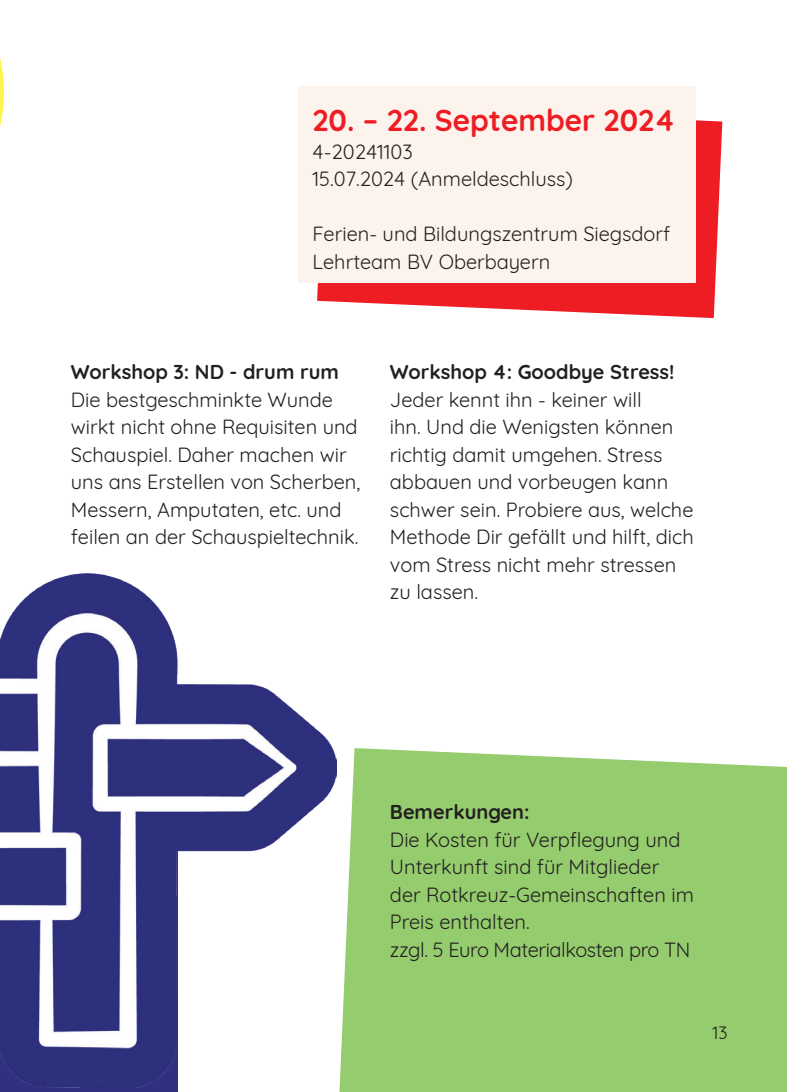
<style>
.page{position:relative;width:787px;height:1092px;background:#fff}
.page>*{position:absolute;margin:0;border:0;box-sizing:border-box;transform-origin:0 0}
.t1{font:700 30px "Quicksand";color:#ee1d23}
.t2{font:20px/27.5px "Quicksand";color:#231f20}
.t3{font:700 20px "Quicksand";color:#231f20}
.t4{font:17.5px "Quicksand";color:#231f20}
</style>
<div class="page">
<svg style="left:0;top:57px;width:4px;height:70px"></svg>
<div style="left:339px;top:748px;width:448px;height:343px;background:#94cc6e"></div>
<img style="left:0;top:573px;width:336px;height:514px">
<svg style="left:317px;top:104px;width:405px;height:214px;fill:#ee1d23"></svg>
<div style="left:298px;top:86px;width:397px;height:197px;background:#fdf3ed"></div>
<h1 class="t1" style="left:312px;top:96px;width:364px">20. – 22. September 2024</h1>
<p class="t2" style="left:312px;top:136px;width:262px">4-20241103<br>15.07.2024 (Anmeldeschluss)</p>
<p class="t2" style="left:312px;top:218px;width:359px">Ferien- und Bildungszentrum Siegsdorf<br>Lehrteam BV Oberbayern</p>
<p class="t3" style="left:71px;top:355px;width:269px">Workshop 3: ND - drum rum</p>
<p class="t2" style="left:71px;top:383px;width:291px">Die bestgeschminkte Wunde wirkt nicht ohne Requisiten und<br>Schauspiel. Daher machen wir uns ans Erstellen von Scherben,<br>Messern, Amputaten, etc. und feilen an der Schauspieltechnik.</p>
<p class="t3" style="left:390px;top:355px;width:286px">Workshop 4: Goodbye Stress!</p>
<p class="t2" style="left:390px;top:383px;width:305px">Jeder kennt ihn - keiner will<br>ihn. Und die Wenigsten können richtig damit umgehen. Stress abbauen und vorbeugen kann schwer sein. Probiere aus, welche<br>Methode Dir gefällt und hilft, dich vom Stress nicht mehr stressen zu lassen.</p>
<p class="t3" style="left:390px;top:795px;width:141px">Bemerkungen:</p>
<p class="t2" style="left:390px;top:823px;width:305px">Die Kosten für Verpflegung und<br>Unterkunft sind für Mitglieder der Rotkreuz-Gemeinschaften im<br>Preis enthalten.<br>zzgl. 5 Euro Materialkosten pro TN</p>
<p class="t4" style="left:712px;top:1019px;width:16px">13</p>
</div>
